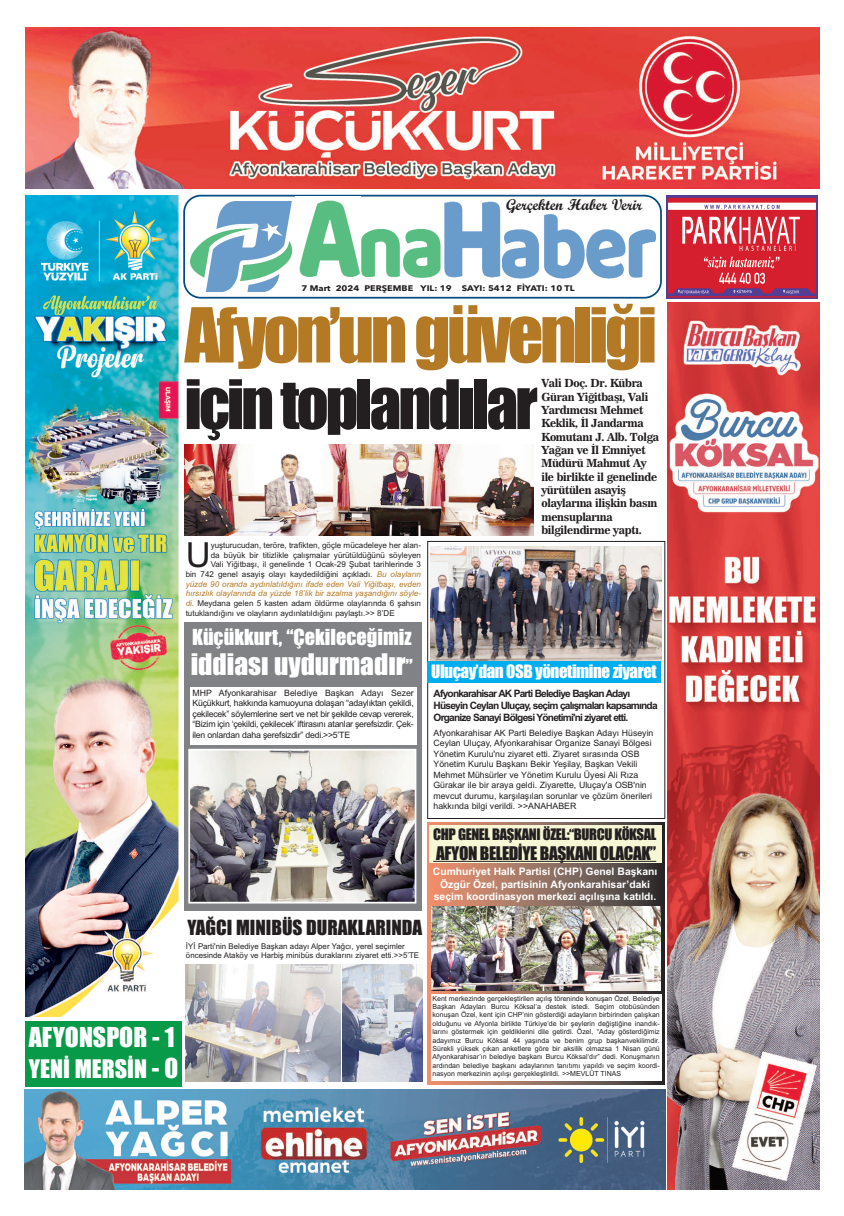
<style>
.page{position:relative;width:844px;height:1216px;background:#fff}
.page>*{position:absolute;margin:0;border:0;box-sizing:border-box;transform-origin:0 0}
.t1{font:70px "Impact";letter-spacing:-.05em;color:#b37924}
.t2{font:63px "Impact";letter-spacing:-.05em;color:#231f20}
.t3{font:34.56px "Arial";color:#231f20}
.t4{font:27.47px "Impact";color:#fff}
.t5{font:25.38px "Impact";color:#fff}
.t6{font:23.62px "Impact";color:#fff}
.t7{font:20.39px "Impact";color:#fff}
.t8{font:19.25px "Impact";color:#231f20}
.t9{font:17.41px "Impact";letter-spacing:-.025em;color:#231f20}
.t10{font:17.06px "Impact";letter-spacing:-.025em;color:#fff}
.t11{font:15.92px "Script MT Bold";color:#231f20}
.t12{font:14.61px "Impact";letter-spacing:-.025em;color:#231f20}
.t13{font:11.11px/13.3px "News 706 BT Bold C";letter-spacing:-.025em;color:#231f20}
.t14{font:700 10.33px/12.4px "Arial";color:#fff;text-align:center}
.t15{font:700 10.15px/12.2px "Arial";letter-spacing:-.08em;color:#231f20}
.t16{font:8.75px/10.5px "Arial";color:#231f20;text-align:justify}
.t17{font:8.05px "Arial";color:#231f20}
.t18{font:italic 8.05px "Arial";color:#b37924}
.t19{font:700 8.05px "Avenir Next LT Pro";color:#231f20;scale:1.13 1}
.t20{font:7.88px/9.5px "Arial";color:#231f20}
.t21{font:7px/8.4px "Arial";color:#231f20;text-align:justify}
.s1{font-style:italic;color:#b37924}
.s2{font-size:20.39px}
.s3{font-size:25.38px}
</style>
<div class="page">
<svg style="left:817px;top:195px;width:1px;height:103px"></svg>
<img style="left:666px;top:195px;width:151px;height:103px">
<svg style="left:183px;top:195px;width:478px;height:103px"></svg>
<img style="left:191px;top:201px;width:104px;height:90px">
<img style="left:295px;top:197px;width:65px;height:85px">
<img style="left:442px;top:199px;width:61px;height:82px">
<img style="left:360px;top:222px;width:82px;height:59px">
<img style="left:502px;top:214px;width:153px;height:67px">
<img style="left:26px;top:28px;width:793px;height:160px">
<img style="left:667px;top:302px;width:152px;height:887px">
<img style="left:25px;top:1089px;width:640px;height:100px">
<img style="left:25px;top:195px;width:153px;height:821px">
<div style="left:25px;top:1021px;width:156px;height:65px;background:#089a49"></div>
<img style="left:184px;top:444px;width:349px;height:91px">
<div style="left:184px;top:622px;width:237px;height:288px;background:#808285"></div>
<div style="left:190px;top:686px;width:226px;height:58px;background:#fff"></div>
<img style="left:191px;top:751px;width:222px;height:149px">
<div style="left:188px;top:748px;width:228px;height:155px;border:2px solid #fff"></div>
<img style="left:342px;top:964px;width:81px;height:117px">
<img style="left:185px;top:964px;width:155px;height:117px">
<svg style="left:427px;top:822px;width:237px;height:262px;background:#9c7565"></svg>
<div style="left:430px;top:825px;width:231px;height:37px;background:#f8f7d5"></div>
<hr style="left:433px;top:860px;width:223px;height:1px;background:#231f20">
<div style="left:430px;top:993px;width:231px;height:87px;background:#fff"></div>
<img style="left:431px;top:906px;width:229px;height:84px">
<div style="left:427px;top:541px;width:238px;height:278px;border:1px solid #231f20"></div>
<img style="left:430px;top:546px;width:231px;height:118px">
<div style="left:427px;top:661px;width:233px;height:21px;background:#00aeef"></div>
<h3 class="t11" style="left:506px;top:195px;width:138px">Gerçekten Haber Verir</h3>
<p class="t19" style="left:301px;top:285px;width:243px">7 Mart 2024 PERŞEMBE YIL: 19 SAYI: 5412 FİYATI: 10 TL</p>
<h1 class="t1" style="left:184px;top:297px;width:474px">Afyon’ungüvenliği</h1>
<h2 class="t2" style="left:184px;top:370px;width:354px">içintoplandılar</h2>
<p class="t13" style="left:541px;top:377px;width:119px">Vali Doç. Dr. Kübra<br>Güran Yiğitbaşı, Vali<br>Yardımcısı Mehmet<br>Keklik, İl Jandarma<br>Komutanı J. Alb. Tolga<br>Yağan ve İl Emniyet<br>Müdürü Mahmut Ay ile birlikte il genelinde yürütülen asayiş olaylarına ilişkin basın mensuplarına bilgilendirme yaptı.</p>
<h3 class="t3" style="left:186px;top:535px;width:26px">U</h3>
<p class="t17" style="left:211px;top:540px;width:212px">yuşturucudan, teröre, trafikten, göçle mücadeleye her alan-</p>
<p class="t17" style="left:211px;top:550px;width:212px">da büyük bir titizlikle çalışmalar yürütüldüğünü söyleyen</p>
<p class="t17" style="left:211px;top:560px;width:212px">Vali Yiğitbaşı, il genelinde 1 Ocak-29 Şubat tarihlerinde 3</p>
<p class="t17" style="left:186px;top:569px;width:237px">bin 742 genel asayiş olayı kaydedildiğini açıkladı. <span class="s1">Bu olayların</span></p>
<p class="t18" style="left:186px;top:579px;width:237px">yüzde 90 oranda aydınlatıldığını ifade eden Vali Yiğitbaşı, evden</p>
<p class="t18" style="left:186px;top:589px;width:236px">hırsızlık olaylarında da yüzde 18’lik bir azalma yaşandığını söyle-</p>
<p class="t17" style="left:186px;top:598px;width:237px"><span class="s1">di.</span> Meydana gelen 5 kasten adam öldürme olaylarında 6 şahsın</p>
<p class="t17" style="left:186px;top:608px;width:210px">tutuklandığını ve olayların aydınlatıldığını paylaştı.&gt;&gt; 8’DE</p>
<h3 class="t7" style="left:192px;top:626px;width:221px">Küçükkurt, “Çekileceğimiz</h3>
<h3 class="t4" style="left:191px;top:649px;width:223px">iddiası uydurmadır<span class="s2">”</span></h3>
<p class="t16" style="left:192px;top:687px;width:223px">MHP Afyonkarahisar Belediye Başkan Adayı Sezer Küçükkurt, hakkında kamuoyuna dolaşan “adaylıktan çekildi, çekilecek” söylemlerine sert ve net bir şekilde cevap vererek, “Bizim için ‘çekildi, çekilecek’ iftirasını atanlar şerefsizdir. Çek&shy;ilen onlardan daha şerefsizdir” dedi.&gt;&gt;5’TE</p>
<h3 class="t8" style="left:187px;top:917px;width:236px">YAĞCI MINIBÜS DURAKLARINDA</h3>
<p class="t20" style="left:186px;top:941px;width:235px">İYİ Parti'nin Belediye Başkan adayı Alper Yağcı, yerel seçimler öncesinde Ataköy ve Harbiş minibüs duraklarını ziyaret etti.&gt;&gt;5’TE</p>
<h3 class="t10" style="left:431px;top:661px;width:227px">Uluçay’dan OSB yönetimine ziyaret</h3>
<h3 class="t15" style="left:433px;top:687px;width:225px">Afyonkarahisar AK Parti Belediye Başkan Adayı<br>Hüseyin Ceylan Uluçay, seçim çalışmaları kapsamında<br>Organize Sanayi Bölgesi Yönetimi'ni ziyaret etti.</h3>
<p class="t16" style="left:433px;top:727px;width:221px;text-align:left">Afyonkarahisar AK Parti Belediye Başkan Adayı Hüseyin Ceylan Uluçay, Afyonkarahisar Organize Sanayi Bölgesi Yönetim Kurulu'nu ziyaret etti. Ziyaret sırasında OSB Yönetim Kurulu Başkanı Bekir Yeşilay, Başkan Vekili Mehmet Mühsürler ve Yönetim Kurulu Üyesi Ali Rıza Gürakar ile bir araya geldi. Ziyarette, Uluçay'a OSB'nin mevcut durumu, karşılaşılan sorunlar ve çözüm önerileri hakkında bilgi verildi. &gt;&gt;ANAHABER</p>
<h3 class="t12" style="left:433px;top:826px;width:225px">CHP GENEL BAŞKANI ÖZEL:“BURCU KÖKSAL</h3>
<h3 class="t9" style="left:436px;top:843px;width:222px">AFYON BELEDİYE BAŞKANI OLACAK”</h3>
<h3 class="t14" style="left:433px;top:865px;width:226px">Cumhuriyet Halk Partisi (CHP) Genel Başkanı<br>Özgür Özel, partisinin Afyonkarahisar’daki seçim koordinasyon merkezi açılışına katıldı.</h3>
<h3 class="t5" style="left:29px;top:1023px;width:147px">AFYONSPOR - 1</h3>
<h3 class="t6" style="left:29px;top:1055px;width:151px">YENİ MERSİN <span class="s3">- 0</span></h3>
<p class="t21" style="left:432px;top:993px;width:229px">Kent merkezinde gerçekleştirilen açılış töreninde konuşan Özel, Belediye Başkan Adayları Burcu Köksal’a destek istedi. Seçim otobüsünden konuşan Özel, kent için CHP’nin gösterdiği adayların birbirinden çalışkan olduğunu ve Afyonla birlikte Türkiye’de bir şeylerin değiştiğine inandık&shy;larını göstermek için geldiklerini dile getirdi. Özel, “Aday gösterdiğimiz adayımız Burcu Köksal 44 yaşında ve benim grup başkanvekilimdir.<br>Sürekli yüksek çıkan anketlere göre bir aksilik olmazsa 1 Nisan günü Afyonkarahisar’ın belediye başkanı Burcu Köksal’dır” dedi. Konuşmanın ardından belediye başkanı adaylarının tanıtımı yapıldı ve seçim koordi&shy;nasyon merkezinin açılışı gerçekleştirildi. &gt;&gt;MEVLÜT TINAS</p>
</div>
